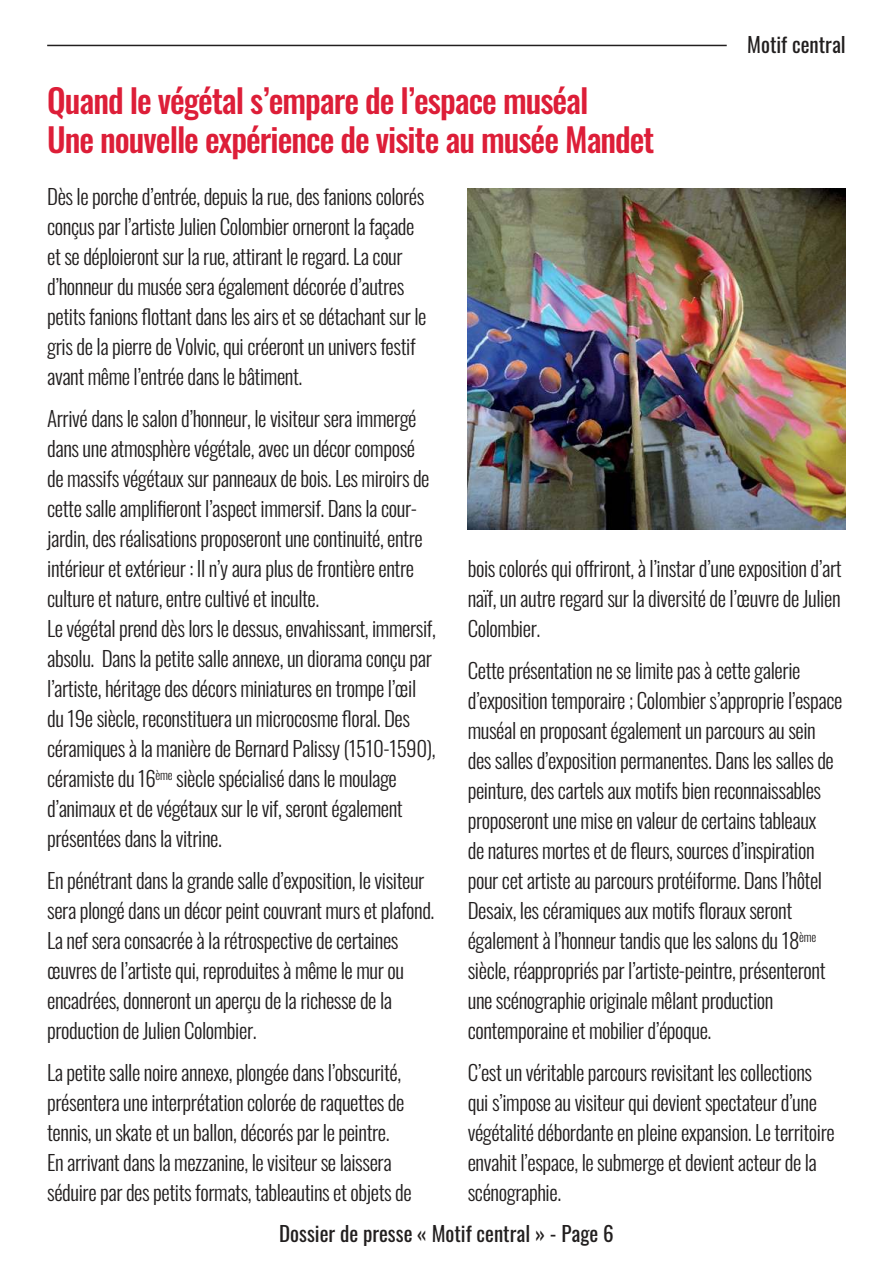
<style>
.page{position:relative;width:893px;height:1263px;background:#fff}
.page>*{position:absolute;margin:0;border:0;box-sizing:border-box;transform-origin:0 0}
.t1{font:500 33px/39px "Oswald";letter-spacing:-.03em;color:#dd1e38}
.t2{font:300 21px/30px "Oswald";letter-spacing:-.02em;color:#221f1f}
.t3{font:21px "Oswald";color:#221f1f}
</style>
<div class="page">
<hr style="left:47px;top:45px;width:680px;height:1px;background:#221f1f">
<img style="left:468px;top:188px;width:378px;height:341px">
<h1 class="t1" style="left:47px;top:80px;width:609px">Quand le végétal s’empare de l’espace muséal<br>Une nouvelle expérience de visite au musée Mandet</h1>
<p class="t3" style="left:747px;top:33px;width:100px">Motif central</p>
<p class="t2" style="left:47px;top:183px;width:381px">Dès le porche d’entrée, depuis la rue, des fanions colorés conçus par l’artiste Julien Colombier orneront la façade et se déploieront sur la rue, attirant le regard. La cour d’honneur du musée sera également décorée d’autres petits fanions flottant dans les airs et se détachant sur le gris de la pierre de Volvic, qui créeront un univers festif avant même l’entrée dans le bâtiment.</p>
<p class="t2" style="left:47px;top:405px;width:390px">Arrivé dans le salon d’honneur, le visiteur sera immergé dans une atmosphère végétale, avec un décor composé de massifs végétaux sur panneaux de bois. Les miroirs de cette salle amplifieront l’aspect immersif. Dans la cour&shy;jardin, des réalisations proposeront une continuité, entre intérieur et extérieur : Il n’y aura plus de frontière entre culture et nature, entre cultivé et inculte.<br>Le végétal prend dès lors le dessus, envahissant, immersif, absolu. Dans la petite salle annexe, un diorama conçu par l’artiste, héritage des décors miniatures en trompe l’œil du 19e siècle, reconstituera un microcosme floral. Des céramiques à la manière de Bernard Palissy (1510-1590), céramiste du 16<sup>ème</sup> siècle spécialisé dans le moulage d’animaux et de végétaux sur le vif, seront également présentées dans la vitrine.</p>
<p class="t2" style="left:47px;top:867px;width:389px">En pénétrant dans la grande salle d’exposition, le visiteur sera plongé dans un décor peint couvrant murs et plafond.<br>La nef sera consacrée à la rétrospective de certaines œuvres de l’artiste qui, reproduites à même le mur ou encadrées, donneront un aperçu de la richesse de la production de Julien Colombier.</p>
<p class="t2" style="left:47px;top:1059px;width:366px">La petite salle noire annexe, plongée dans l’obscurité, présentera une interprétation colorée de raquettes de tennis, un skate et un ballon, décorés par le peintre.<br>En arrivant dans la mezzanine, le visiteur se laissera séduire par des petits formats, tableautins et objets de</p>
<p class="t2" style="left:468px;top:555px;width:375px;text-align:justify">bois colorés qui offriront, à l’instar d’une exposition d’art naïf, un autre regard sur la diversité de l’œuvre de Julien Colombier.</p>
<p class="t2" style="left:468px;top:657px;width:376px">Cette présentation ne se limite pas à cette galerie d’exposition temporaire ; Colombier s’approprie l’espace muséal en proposant également un parcours au sein des salles d’exposition permanentes. Dans les salles de peinture, des cartels aux motifs bien reconnaissables proposeront une mise en valeur de certains tableaux<br>de natures mortes et de fleurs, sources d’inspiration pour cet artiste au parcours protéiforme. Dans l’hôtel Desaix, les céramiques aux motifs floraux seront également à l’honneur tandis que les salons du 18<sup>ème </sup>siècle, réappropriés par l’artiste-peintre, présenteront une scénographie originale mêlant production contemporaine et mobilier d’époque.</p>
<p class="t2" style="left:468px;top:1059px;width:368px">C’est un véritable parcours revisitant les collections qui s’impose au visiteur qui devient spectateur d’une végétalité débordante en pleine expansion. Le territoire envahit l’espace, le submerge et devient acteur de la scénographie.</p>
<p class="t3" style="left:279px;top:1220px;width:336px">Dossier de presse « Motif central » - Page 6</p>
</div>
